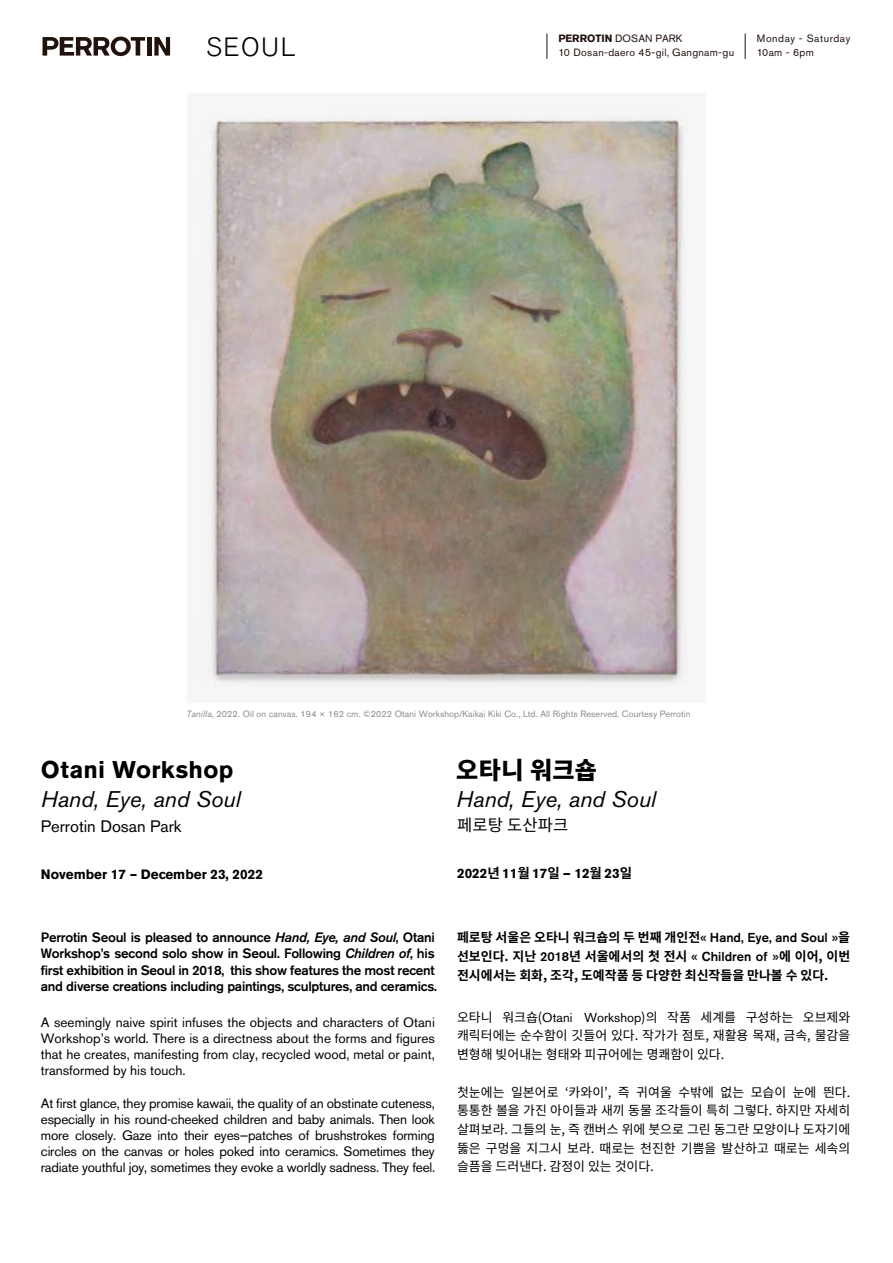
<style>
.page{position:relative;width:893px;height:1263px;background:#fff}
.page>*{position:absolute;margin:0;border:0;box-sizing:border-box;transform-origin:0 0}
.t1{font:300 26.25px "Akzidenz Grotesk Pro";letter-spacing:.06em;color:#020000}
.t2{font:700 24px "Akzidenz Grotesk BE";letter-spacing:.015em;color:#000}
.t3{font:900 24px "Noto Sans KR";letter-spacing:.02em;color:#000}
.t4{font:italic 22.5px "Akzidenz Grotesk BE";color:#000}
.t5{font:16.5px "Akzidenz Grotesk BE";color:#000}
.t6{font:16.5px "Noto Sans KR";letter-spacing:.01em;color:#000}
.t7{font:13.5px/16.2px "Akzidenz Grotesk BE";letter-spacing:-.005em;color:#000;text-align:justify}
.t8{font:500 13.5px/16.2px "Akzidenz Grotesk BE";letter-spacing:-.02em;color:#000}
.t9{font:700 13.5px "Akzidenz Grotesk BE";color:#000}
.t10{font:12.9px/18.8px "Noto Sans KR";color:#000;text-align:justify}
.t11{font:700 12.9px/19.2px "Noto Sans KR";color:#000;text-align:justify}
.t12{font:10.5px "Akzidenz Grotesk Pro";letter-spacing:.03em;color:#21120e}
.t13{font:10.5px "Akzidenz Grotesk Pro";color:#21120e}
.t14{font:10.5px "Akzidenz Grotesk Pro";letter-spacing:.05em;color:#21120e}
.t15{font:9px "Akzidenz Grotesk BE";letter-spacing:.01em;color:#8a8a89}
.s1{font-weight:700}
.s2{font-style:italic}
.s3{font-family:"Akzidenz Grotesk Pro";color:#8b8b8a}
.s4{font-family:"Noto Sans CJ Kkr"}
.s5{font-family:"Akzidenz Grotesk Pro";font-weight:500}
.s6{font-family:"Akzidenz Grotesk BE";font-weight:500}
.s7{font-family:"Akzidenz Grotesk Pro"}
</style>
<div class="page">
<div style="left:147px;top:37px;width:5px;height:19px;background:#21120e"></div>
<svg style="left:154px;top:37px;width:16px;height:19px"></svg>
<svg style="left:43px;top:37px;width:102px;height:19px"></svg>
<svg style="left:745px;top:34px;width:1px;height:25px"></svg>
<svg style="left:547px;top:33px;width:1px;height:26px"></svg>
<img style="left:198px;top:115px;width:492px;height:572px">
<h1 class="t1" style="left:206px;top:29px;width:91px">SEOUL</h1>
<p class="t13" style="left:558px;top:32px;width:125px"><span class="s1">PERROTIN</span> DOSAN PARK</p>
<p class="t14" style="left:757px;top:32px;width:95px">Monday - Saturday</p>
<p class="t12" style="left:558px;top:45px;width:177px">10 Dosan-daero 45-gil, Gangnam-gu</p>
<p class="t12" style="left:757px;top:45px;width:59px">10am - 6pm</p>
<p class="t15" style="left:186px;top:708px;width:506px"><span class="s2">Tanilla</span>, 2022. Oil on canvas. 194 <span class="s3">×</span> 162 cm. ©2022 Otani Workshop/Kaikai Kiki Co., Ltd. All Rights Reserved. Courtesy Perrotin</p>
<h2 class="t2" style="left:41px;top:756px;width:194px">Otani Workshop</h2>
<h3 class="t4" style="left:41px;top:785px;width:201px">Hand, Eye, and Soul</h3>
<h2 class="t3" style="left:456px;top:756px;width:142px">오타니 워크숍</h2>
<h3 class="t4" style="left:456px;top:785px;width:201px">Hand, Eye, and Soul</h3>
<p class="t5" style="left:41px;top:816px;width:142px">Perrotin Dosan Park</p>
<p class="t6" style="left:457px;top:816px;width:113px">페로탕 도산파크</p>
<p class="t9" style="left:41px;top:866px;width:224px">November 17 – December 23, 2022</p>
<p class="t8" style="left:41px;top:929px;width:398px">Perrotin Seoul is pleased to announce <span class="s2">Hand, Eye, and Soul</span>, Otani Workshop’s second solo show in Seoul. Following <span class="s2">Children of</span>, his first exhibition in Seoul in 2018, this show features the most recent and diverse creations including paintings, sculptures, and ceramics.</p>
<p class="t7" style="left:41px;top:1014px;width:395px">A seemingly naive spirit infuses the objects and characters of Otani Workshop’s world. There is a directness about the forms and figures that he creates, manifesting from clay, recycled wood, metal or paint, transformed by his touch.</p>
<p class="t7" style="left:41px;top:1095px;width:396px">At first glance, they promise kawaii, the quality of an obstinate cuteness, especially in his round-cheeked children and baby animals. Then look more closely. Gaze into their eyes—patches of brushstrokes forming circles on the canvas or holes poked into ceramics. Sometimes they radiate youthful joy, sometimes they evoke a worldly sadness. They feel.</p>
<p class="t9" style="left:457px;top:866px;width:176px">2022<span class="s4">년</span> 11<span class="s4">월</span> 17<span class="s4">일</span> — 12<span class="s4">월</span> 23<span class="s4">일</span></p>
<p class="t11" style="left:457px;top:928px;width:395px">페로탕 서울은 오타니 워크숍의 두 번째 개인전« <span class="s5">Hand, Eye, and Soul</span> »을 선보인다. 지난 <span class="s6">2018</span>년 서울에서의 첫 전시 « <span class="s6">Children of</span> »에 이어, 이번 전시에서는 회화, 조각, 도예작품 등 다양한 최신작들을 만나볼 수 있다.</p>
<p class="t10" style="left:457px;top:1008px;width:395px">오타니 워크숍(<span class="s7">Otani Workshop</span>)의 작품 세계를 구성하는 오브제와 캐릭터에는 순수함이 깃들어 있다. 작가가 점토, 재활용 목재, 금속, 물감을 변형해 빚어내는 형태와 피규어에는 명쾌함이 있다.</p>
<p class="t10" style="left:457px;top:1083px;width:395px">첫눈에는 일본어로 ‘카와이’, 즉 귀여울 수밖에 없는 모습이 눈에 띈다. 통통한 볼을 가진 아이들과 새끼 동물 조각들이 특히 그렇다. 하지만 자세히 살펴보라. 그들의 눈, 즉 캔버스 위에 붓으로 그린 동그란 모양이나 도자기에 뚫은 구멍을 지그시 보라. 때로는 천진한 기쁨을 발산하고 때로는 세속의 슬픔을 드러낸다. 감정이 있는 것이다.</p>
</div>
